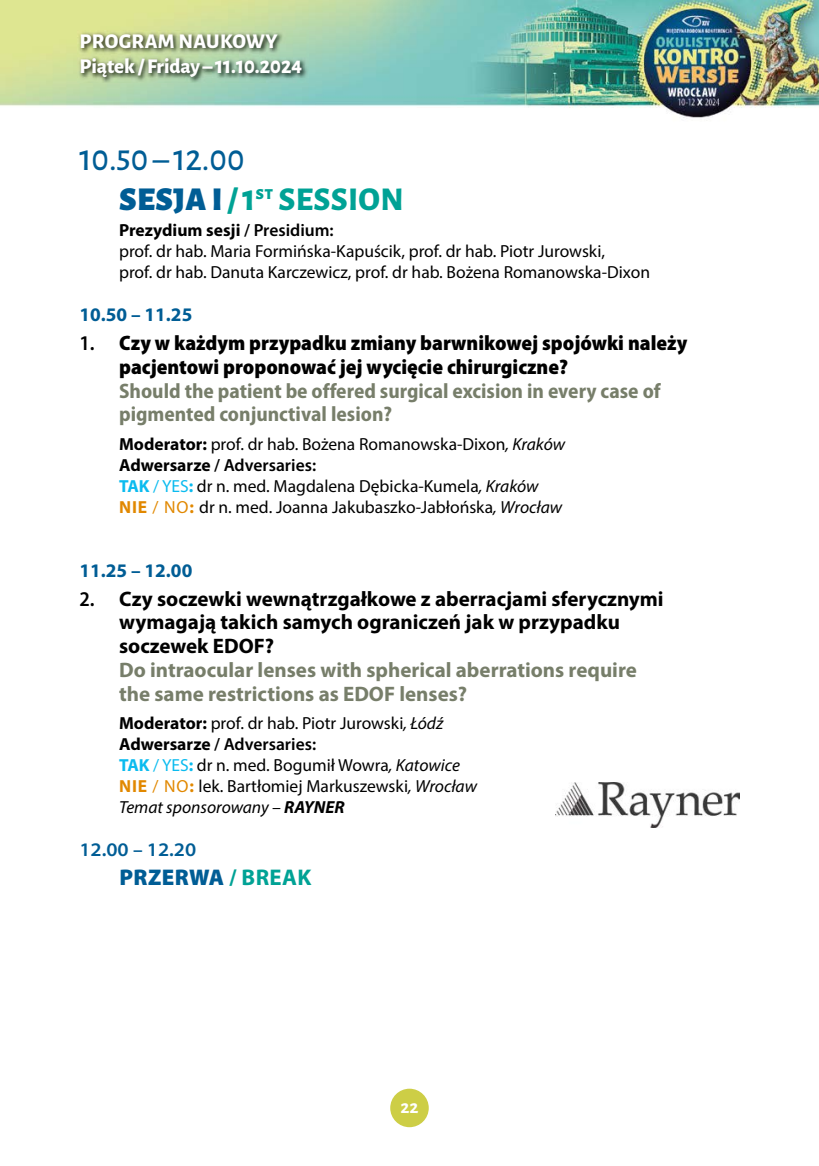
<style>
.page{position:relative;width:819px;height:1166px;background:#fff}
.page>*{position:absolute;margin:0;border:0;box-sizing:border-box;transform-origin:0 0}
.t1{font:800 33.25px "Alegreya Sans SC";letter-spacing:.01em;color:#00a295}
.t2{font:500 33.25px "Alegreya Sans";color:#005d95}
.t3{font:900 22.75px "Myriad Pro";letter-spacing:.02em;color:#005d95}
.t4{font:700 21px/23.8px "Myriad Pro";color:#000}
.t5{font:900 semi-condensed 21px/23.8px "Myriad Pro";color:#000}
.t6{font:700 semi-condensed 21px/23.8px "Myriad Pro";color:#777e6a}
.t7{font:700 21px/23.8px "Myriad Pro";color:#777e6a}
.t8{font:800 21px/25.2px "Alegreya Sans";color:#fff}
.t9{font:700 19.25px "Myriad Pro";color:#005d95}
.t10{font:600 semi-expanded 19.25px "Myriad Pro";color:#005d95}
.t11{font:700 19.25px "Alegreya Sans SC";color:#fff}
.t12{font:17.5px/21px "Myriad Pro";color:#000}
.s1{font-weight:900;color:#005d95}
.s2{font-weight:700}
.s3{font-weight:600}
.s4{font-style:italic}
.s5{font-weight:700;color:#0bbbef}
.s6{color:#0bbbef}
.s7{font-weight:700;color:#e18800}
.s8{color:#e18800}
.s9{font-weight:600;font-stretch:semi-condensed}
.s10{font-weight:700;font-style:italic}
.s11{font-weight:700;color:#00a295}
</style>
<div class="page">
<img style="left:0;top:0;width:818px;height:118px">
<div style="left:390px;top:1088px;width:39px;height:39px;background:#cdce46;border-radius:50%"></div>
<img style="left:78px;top:31px;width:230px;height:52px">
<img style="left:555px;top:783px;width:184px;height:44px">
<p class="t8" style="left:79px;top:27px;width:224px">PROGRAM NAUKOWY<br>Piątek / Friday – 11.10.2024</p>
<h1 class="t2" style="left:79px;top:136px;width:167px">10.50 – 12.00</h1>
<h1 class="t1" style="left:119px;top:174px;width:286px"><span class="s1">SESJA I</span> / 1<sup>st</sup> SESSION</h1>
<p class="t12" style="left:119px;top:220px;width:532px"><span class="s2">Prezydium sesji</span> <span class="s3">/ Presidium:<br></span>prof. dr hab. Maria Formińska-Kapuścik, prof. dr hab. Piotr Jurowski,<br>prof. dr hab. Danuta Karczewicz, prof. dr hab. Bożena Romanowska-Dixon</p>
<p class="t9" style="left:79px;top:302px;width:114px">10.50 – 11.25</p>
<p class="t5" style="left:119px;top:331px;width:569px;text-indent:-40px"><span class="s3">1.</span> Czy w każdym przypadku zmiany barwnikowej spojówki należy pacjentowi proponować jej wycięcie chirurgiczne?</p>
<p class="t6" style="left:119px;top:379px;width:543px">Should the patient be offered surgical excision in every case of pigmented conjunctival lesion?</p>
<p class="t12" style="left:119px;top:433px;width:447px"><span class="s2">Moderator:</span> prof. dr hab. Bożena Romanowska-Dixon<span class="s4">, Kraków </span><span class="s2">Adwersarze</span> <span class="s3">/ Adversaries:<br></span><span class="s5">TAK</span> <span class="s6">/ YES</span><span class="s5">:</span> dr n. med. Magdalena Dębicka-Kumela<span class="s4">, Kraków </span><span class="s7">NIE</span> <span class="s8">/ NO</span><span class="s7">:</span> dr n. med. Joanna Jakubaszko-Jabłońska<span class="s4">, Wrocław</span></p>
<p class="t9" style="left:79px;top:558px;width:114px">11.25 – 12.00</p>
<p class="t4" style="left:119px;top:586px;width:546px;text-indent:-40px"><span class="s9">2.</span> Czy soczewki wewnątrzgałkowe z aberracjami sferycznymi wymagają takich samych ograniczeń jak w przypadku soczewek EDOF?</p>
<p class="t7" style="left:119px;top:657px;width:519px">Do intraocular lenses with spherical aberrations require the same restrictions as EDOF lenses?</p>
<p class="t12" style="left:119px;top:713px;width:359px"><span class="s2">Moderator:</span> prof. dr hab. Piotr Jurowski<span class="s4">, Łódź </span><span class="s2">Adwersarze</span> <span class="s3">/ Adversaries:<br></span><span class="s5">TAK</span> <span class="s6">/ YES</span><span class="s5">:</span> dr n. med. Bogumił Wowra<span class="s4">, Katowice </span><span class="s7">NIE</span> <span class="s8">/ NO</span><span class="s7">:</span> lek. Bartłomiej Markuszewski<span class="s4">, Wrocław Temat sponsorowany –</span> <span class="s10">RAYNER</span></p>
<p class="t10" style="left:79px;top:839px;width:118px">12.00 – 12.20</p>
<h2 class="t3" style="left:119px;top:862px;width:194px">PRZERWA <span class="s11">/ BREAK</span></h2>
<p class="t11" style="left:400px;top:1093px;width:20px">22</p>
</div>
